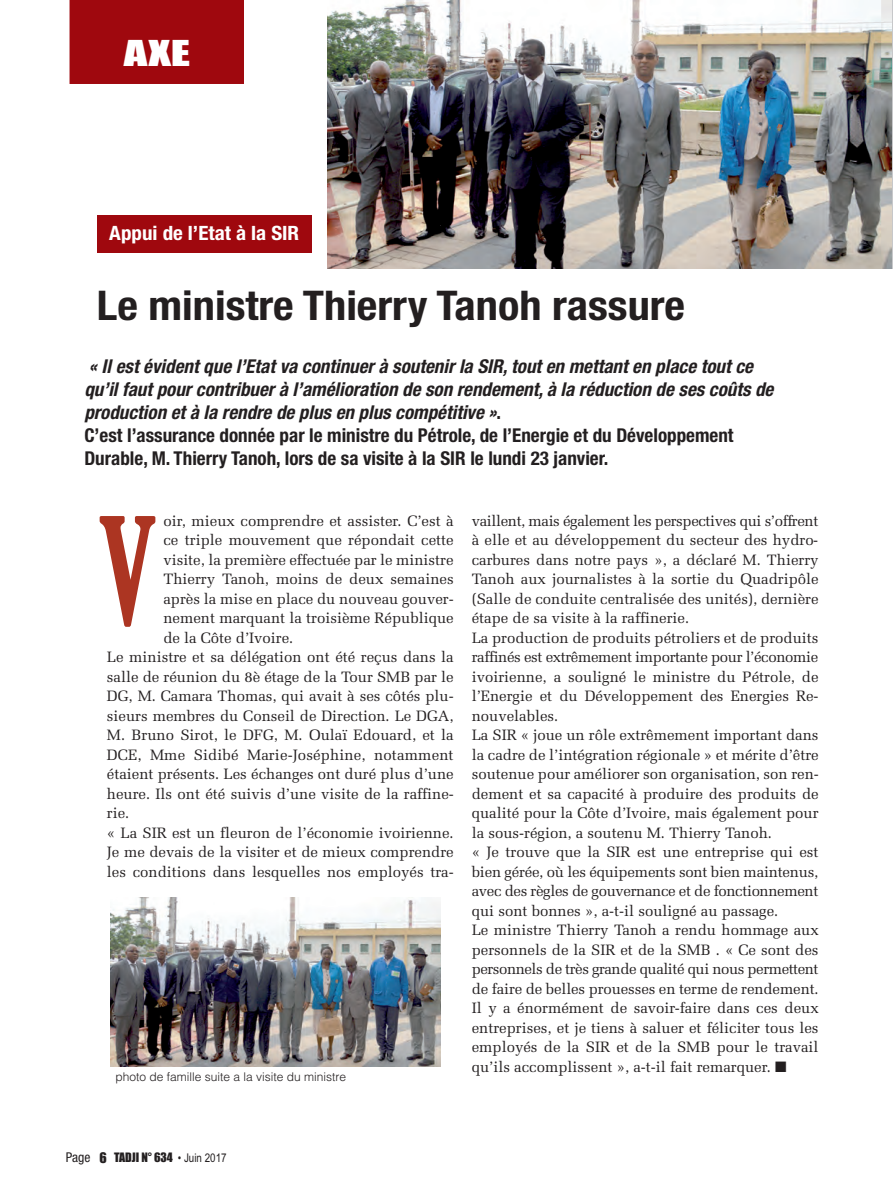
<style>
.page{position:relative;width:893px;height:1191px;background:#fff}
.page>*{position:absolute;margin:0;border:0;box-sizing:border-box;transform-origin:0 0}
.t1{font:extra-condensed 143.85px "Gloucester";color:#ac3522}
.t2{font:700 condensed 40.95px "Helvetica Neue";color:#231f20;scale:1.08 1}
.t3{font:33px "Impact";color:#fff;scale:1.41 1}
.t4{font:700 condensed 19.8px "Helvetica Neue";color:#fff;scale:1.06 1}
.t5{font:italic 700 condensed 19.05px/23.1px "Helvetica Neue";color:#231f20}
.t6{font:15px/19.5px "Melior";color:#231f20}
.t7{font:300 12px "Helvetica";color:#231f20}
.t8{font:12px "Impact";color:#231f20}
.s1{font-style:normal}
.s2{font-family:"Helvetica Neue";font-stretch:condensed;font-size:13.5px}
.s3{font-size:13.5px}
.s4{font-family:"Arial Narrow"}
</style>
<div class="page">
<hr style="left:891px;top:0;width:2px;height:269px;background:#c7c8ca">
<div style="left:69px;top:0;width:175px;height:84px;background:#9f080e"></div>
<img style="left:328px;top:0;width:563px;height:269px">
<img style="left:110px;top:898px;width:331px;height:168px">
<div style="left:97px;top:215px;width:215px;height:38px;background:#9f080e"></div>
<h3 class="t3" style="left:124px;top:36px;width:49px">AXE</h3>
<h3 class="t4" style="left:109px;top:216px;width:181px">Appui de l’Etat à la SIR</h3>
<h2 class="t2" style="left:97px;top:271px;width:546px">Le ministre Thierry Tanoh rassure</h2>
<p class="t5" style="left:84px;top:356px;width:691px">« Il est évident que l’Etat va continuer à soutenir la SIR, tout en mettant en place tout ce qu’il faut pour contribuer à l’amélioration de son rendement, à la réduction de ses coûts de production et à la rendre de plus en plus compétitive »<span class="s1">.<br>C’est l’assurance donnée par le ministre du Pétrole, de l’Energie et du Développement Durable, M. Thierry Tanoh, lors de sa visite à la SIR le lundi 23 janvier.</span></p>
<p class="t6" style="left:163px;top:511px;width:292px">oir, mieux comprendre et assister. C’est à</p>
<p class="t6" style="left:163px;top:530px;width:292px">ce triple mouvement que répondait cette</p>
<p class="t6" style="left:163px;top:550px;width:292px">visite, la première effectuée par le ministre</p>
<p class="t6" style="left:163px;top:569px;width:292px">Thierry Tanoh, moins de deux semaines</p>
<p class="t6" style="left:163px;top:589px;width:292px">après la mise en place du nouveau gouver-</p>
<p class="t6" style="left:163px;top:608px;width:292px">nement marquant la troisième République</p>
<p class="t6" style="left:163px;top:628px;width:132px">de la Côte d’Ivoire.</p>
<p class="t6" style="left:107px;top:647px;width:348px">Le ministre et sa délégation ont été reçus dans la</p>
<p class="t6" style="left:107px;top:667px;width:348px">salle de réunion du 8è étage de la Tour SMB par le</p>
<p class="t6" style="left:107px;top:686px;width:348px">DG, M. Camara Thomas, qui avait à ses côtés plu-</p>
<p class="t6" style="left:107px;top:706px;width:348px">sieurs membres du Conseil de Direction. Le DGA,</p>
<p class="t6" style="left:107px;top:725px;width:348px">M. Bruno Sirot, le DFG, M. Oulaï Edouard, et la</p>
<p class="t6" style="left:107px;top:745px;width:348px">DCE, Mme Sidibé Marie-Joséphine, notamment</p>
<p class="t6" style="left:107px;top:764px;width:348px">étaient présents. Les échanges ont duré plus d’une</p>
<p class="t6" style="left:107px;top:784px;width:348px">heure. Ils ont été suivis d’une visite de la raffine-</p>
<p class="t6" style="left:107px;top:803px;width:24px">rie.</p>
<p class="t6" style="left:107px;top:823px;width:348px">« La SIR est un fleuron de l’économie ivoirienne.</p>
<p class="t6" style="left:107px;top:842px;width:348px">Je me devais de la visiter et de mieux comprendre</p>
<p class="t6" style="left:107px;top:862px;width:348px">les conditions dans lesquelles nos employés tra-</p>
<h1 class="t1" style="left:98px;top:491px;width:61px">V</h1>
<p class="t7" style="left:115px;top:1066px;width:232px">photo de famille suite a la visite du ministre</p>
<p class="t6" style="left:472px;top:511px;width:349px">vaillent, mais également les perspectives qui s’offrent à elle et au développement du secteur des hydro&shy;carbures dans notre pays », a déclaré M. Thierry Tanoh aux journalistes à la sortie du Quadripôle (Salle de conduite centralisée des unités), dernière étape de sa visite à la raffinerie.<br>La production de produits pétroliers et de produits raffinés est extrêmement importante pour l’économie ivoirienne, a souligné le ministre du Pétrole, de l’Energie et du Développement des Energies Re&shy;nouvelables.<br>La SIR « joue un rôle extrêmement important dans la cadre de l’intégration régionale » et mérite d’être soutenue pour améliorer son organisation, son ren&shy;dement et sa capacité à produire des produits de qualité pour la Côte d’Ivoire, mais également pour la sous-région, a soutenu M. Thierry Tanoh.<br>« Je trouve que la SIR est une entreprise qui est bien gérée, où les équipements sont bien maintenus, avec des règles de gouvernance et de fonctionnement qui sont bonnes », a-t-il souligné au passage.<br>Le ministre Thierry Tanoh a rendu hommage aux personnels de la SIR et de la SMB . « Ce sont des personnels de très grande qualité qui nous permettent de faire de belles prouesses en terme de rendement.<br>Il y a énormément de savoir-faire dans ces deux entreprises, et je tiens à saluer et féliciter tous les employés de la SIR et de la SMB pour le travail qu’ils accomplissent », a-t-il fait remarquer. ■</p>
<p class="t8" style="left:66px;top:1151px;width:162px"><span class="s2">Page</span> <span class="s3">6</span> TADJI N° 634 <span class="s4">• Juin 2017</span></p>
</div>
